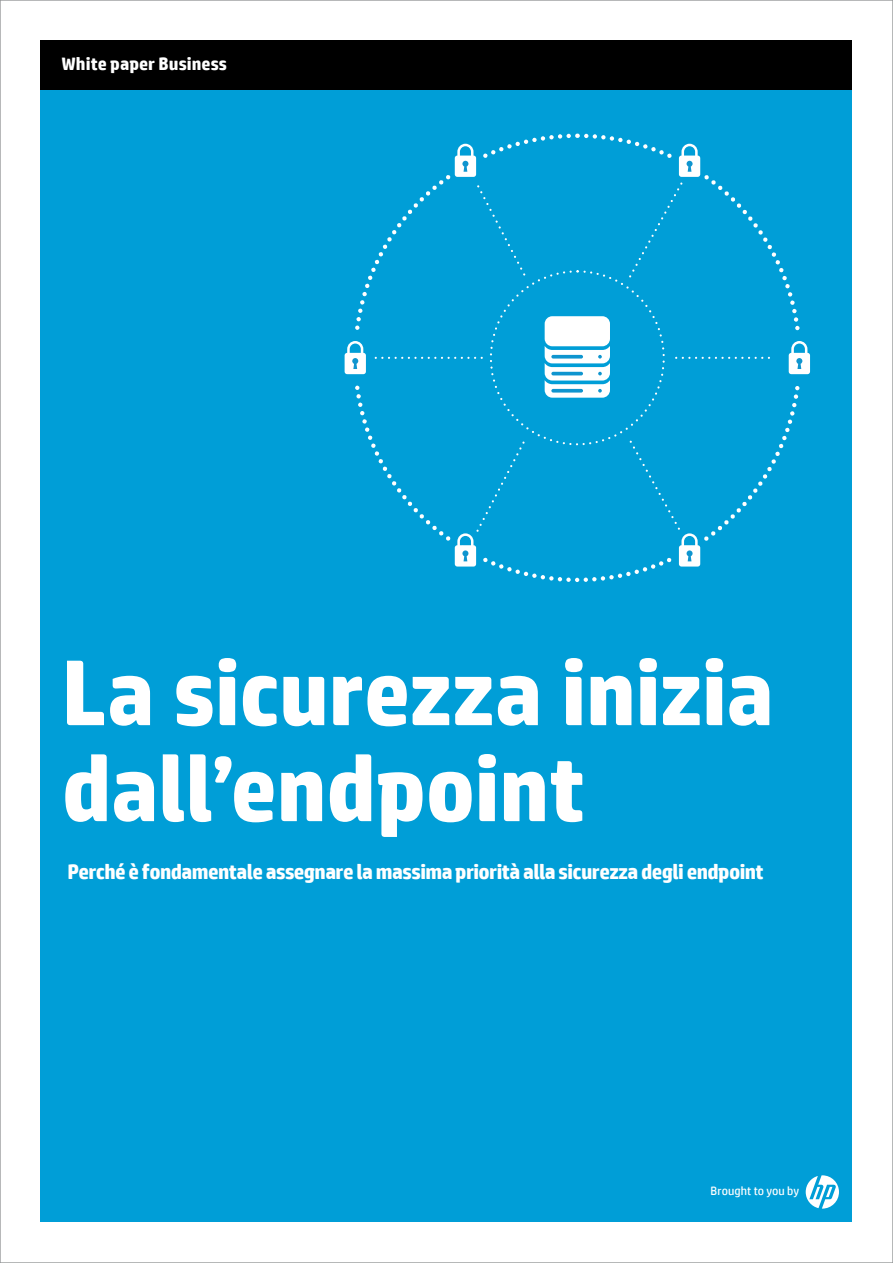
<style>
.page{position:relative;width:893px;height:1263px;background:#fff}
.page>*{position:absolute;margin:0;border:0;box-sizing:border-box;transform-origin:0 0}
.t1{font:700 93px/96px "HP Simplified";letter-spacing:-.005em;color:#fff}
.t2{font:700 21px "HP Simplified";letter-spacing:-.025em;color:#fff}
.t3{font:700 18px "HP Simplified";letter-spacing:.005em;color:#fff}
.t4{font:12px "HP Simplified";letter-spacing:.01em;color:#fff}
</style>
<div class="page">
<div style="left:40px;top:40px;width:812px;height:1182px;background:#009ed7"></div>
<svg style="left:806px;top:1175px;width:33px;height:33px"></svg>
<div style="left:40px;top:40px;width:812px;height:50px;background:#000"></div>
<svg style="left:353px;top:134px;width:448px;height:448px"></svg>
<svg style="left:371px;top:181px;width:400px;height:353px"></svg>
<svg style="left:455px;top:144px;width:21px;height:33px"></svg>
<svg style="left:679px;top:144px;width:21px;height:33px"></svg>
<svg style="left:455px;top:533px;width:21px;height:33px"></svg>
<svg style="left:345px;top:341px;width:21px;height:33px"></svg>
<svg style="left:789px;top:341px;width:21px;height:33px"></svg>
<svg style="left:679px;top:533px;width:21px;height:33px"></svg>
<svg style="left:484px;top:269px;width:187px;height:177px"></svg>
<p class="t3" style="left:61px;top:52px;width:167px">White paper Business</p>
<h1 class="t1" style="left:61px;top:645px;width:714px">La sicurezza inizia dall’endpoint</h1>
<p class="t2" style="left:67px;top:858px;width:698px">Perché è fondamentale assegnare la massima priorità alla sicurezza degli endpoint</p>
<p class="t4" style="left:710px;top:1183px;width:90px">Brought to you by</p>
</div>
